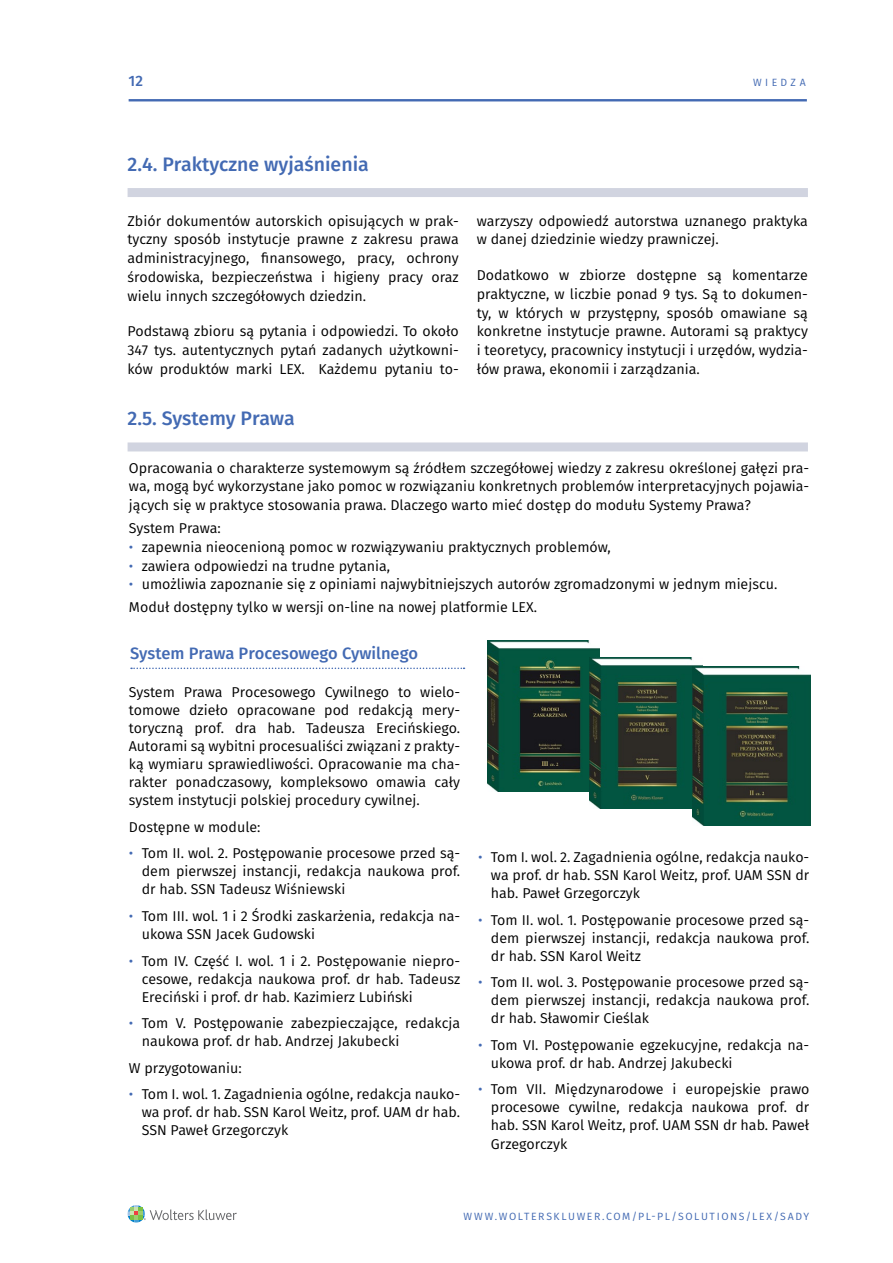
<style>
.page{position:relative;width:893px;height:1263px;background:#fff}
.page>*{position:absolute;margin:0;border:0;box-sizing:border-box;transform-origin:0 0}
.t1{font:500 19.5px "Fira Sans";color:#436ab3}
.t2{font:500 16.5px "Fira Sans";color:#436ab3}
.t3{font:500 15px "Fira Sans";color:#436ab3}
.t4{font:14.25px/18px "Fira Sans";color:#000;text-align:justify}
.t5{font:10.5px "Fira Sans";letter-spacing:.155em;color:#436ab3}
.s1{color:#436ab3}
</style>
<div class="page">
<svg style="left:128px;top:1205px;width:109px;height:17px"></svg>
<hr style="left:129px;top:99px;width:678px;height:2px;background:#436ab3">
<div style="left:128px;top:188px;width:680px;height:9px;background:#d1d4e0"></div>
<div style="left:128px;top:442px;width:680px;height:9px;background:#d1d4e0"></div>
<img style="left:487px;top:640px;width:113px;height:151px">
<img style="left:590px;top:657px;width:112px;height:152px">
<img style="left:692px;top:666px;width:119px;height:159px">
<svg style="left:131px;top:667px;width:333px;height:2px"></svg>
<p class="t3" style="left:129px;top:69px;width:16px">12</p>
<p class="t5" style="left:753px;top:74px;width:54px">WIEDZA</p>
<h1 class="t1" style="left:128px;top:149px;width:243px">2.4. Praktyczne wyjaśnienia</h1>
<p class="t4" style="left:128px;top:211px;width:333px;line-height:18.8px">Zbiór dokumentów autorskich opisujących w prak&shy;tyczny sposób instytucje prawne z zakresu prawa administracyjnego, finansowego, pracy, ochrony środowiska, bezpieczeństwa i higieny pracy oraz wielu innych szczegółowych dziedzin.</p>
<p class="t4" style="left:128px;top:322px;width:333px;line-height:18.8px">Podstawą zbioru są pytania i odpowiedzi. To około 347 tys. autentycznych pytań zadanych użytkowni&shy;ków produktów marki LEX. Każdemu pytaniu to-</p>
<h1 class="t1" style="left:128px;top:403px;width:169px">2.5. Systemy Prawa</h1>
<p class="t4" style="left:477px;top:211px;width:333px;line-height:18.8px">warzyszy odpowiedź autorstwa uznanego praktyka w danej dziedzinie wiedzy prawniczej.</p>
<p class="t4" style="left:477px;top:266px;width:333px;line-height:18.8px">Dodatkowo w zbiorze dostępne są komentarze praktyczne, w liczbie ponad 9 tys. Są to dokumen&shy;ty, w których w przystępny, sposób omawiane są konkretne instytucje prawne. Autorami są praktycy i teoretycy, pracownicy instytucji i urzędów, wydzia&shy;łów prawa, ekonomii i zarządzania.</p>
<p class="t4" style="left:129px;top:458px;width:682px;line-height:18.8px">Opracowania o charakterze systemowym są źródłem szczegółowej wiedzy z zakresu określonej gałęzi pra&shy;wa, mogą być wykorzystane jako pomoc w rozwiązaniu konkretnych problemów interpretacyjnych pojawia&shy;jących się w praktyce stosowania prawa. Dlaczego warto mieć dostęp do modułu Systemy Prawa?</p>
<p class="t4" style="left:129px;top:519px;width:93px">System Prawa:</p>
<p class="t4" style="left:129px;top:538px;width:483px"><span class="s1">•</span> zapewnia nieocenioną pomoc w rozwiązywaniu praktycznych problemów,</p>
<p class="t4" style="left:129px;top:556px;width:263px"><span class="s1">•</span> zawiera odpowiedzi na trudne pytania,</p>
<p class="t4" style="left:129px;top:573px;width:650px;line-height:23px"><span class="s1">•</span> umożliwia zapoznanie się z opiniami najwybitniejszych autorów zgromadzonymi w jednym miejscu.<br>Moduł dostępny tylko w wersji on-line na nowej platformie LEX.</p>
<p class="t2" style="left:130px;top:640px;width:289px">System Prawa Procesowego Cywilnego</p>
<p class="t4" style="left:129px;top:683px;width:333px">System Prawa Procesowego Cywilnego to wielo&shy;tomowe dzieło opracowane pod redakcją mery&shy;toryczną prof. dra hab. Tadeusza Erecińskiego.<br>Autorami są wybitni procesualiści związani z prakty&shy;ką wymiaru sprawiedliwości. Opracowanie ma cha&shy;rakter ponadczasowy, kompleksowo omawia cały system instytucji polskiej procedury cywilnej.</p>
<p class="t4" style="left:129px;top:818px;width:133px">Dostępne w module:</p>
<p class="t4" style="left:142px;top:844px;width:320px;text-indent:-13px"><span class="s1">•</span> Tom II. wol. 2. Postępowanie procesowe przed są&shy;dem pierwszej instancji, redakcja naukowa prof. dr hab. SSN Tadeusz Wiśniewski</p>
<p class="t4" style="left:142px;top:907px;width:320px;text-indent:-13px"><span class="s1">•</span> Tom III. wol. 1 i 2 Środki zaskarżenia, redakcja na&shy;ukowa SSN Jacek Gudowski</p>
<p class="t4" style="left:142px;top:951px;width:320px;text-indent:-13px"><span class="s1">•</span> Tom IV. Część I. wol. 1 i 2. Postępowanie niepro&shy;cesowe, redakcja naukowa prof. dr hab. Tadeusz Ereciński i prof. dr hab. Kazimierz Lubiński</p>
<p class="t4" style="left:142px;top:1014px;width:320px;text-indent:-13px"><span class="s1">•</span> Tom V. Postępowanie zabezpieczające, redakcja naukowa prof. dr hab. Andrzej Jakubecki</p>
<p class="t4" style="left:129px;top:1058px;width:114px">W przygotowaniu:</p>
<p class="t4" style="left:142px;top:1085px;width:320px;text-indent:-13px"><span class="s1">•</span> Tom I. wol. 1. Zagadnienia ogólne, redakcja nauko&shy;wa prof. dr hab. SSN Karol Weitz, prof. UAM dr hab.<br>SSN Paweł Grzegorczyk</p>
<p class="t4" style="left:491px;top:848px;width:320px;text-indent:-13px"><span class="s1">•</span> Tom I. wol. 2. Zagadnienia ogólne, redakcja nauko&shy;wa prof. dr hab. SSN Karol Weitz, prof. UAM SSN dr hab. Paweł Grzegorczyk</p>
<p class="t4" style="left:491px;top:911px;width:320px;text-indent:-13px"><span class="s1">•</span> Tom II. wol. 1. Postępowanie procesowe przed są&shy;dem pierwszej instancji, redakcja naukowa prof. dr hab. SSN Karol Weitz</p>
<p class="t4" style="left:491px;top:973px;width:320px;text-indent:-13px"><span class="s1">•</span> Tom II. wol. 3. Postępowanie procesowe przed są&shy;dem pierwszej instancji, redakcja naukowa prof. dr hab. Sławomir Cieślak</p>
<p class="t4" style="left:491px;top:1036px;width:320px;text-indent:-13px"><span class="s1">•</span> Tom VI. Postępowanie egzekucyjne, redakcja na&shy;ukowa prof. dr hab. Andrzej Jakubecki</p>
<p class="t4" style="left:491px;top:1080px;width:320px;text-indent:-13px"><span class="s1">•</span> Tom VII. Międzynarodowe i europejskie prawo procesowe cywilne, redakcja naukowa prof. dr hab. SSN Karol Weitz, prof. UAM SSN dr hab. Paweł Grzegorczyk</p>
<p class="t5" style="left:464px;top:1208px;width:347px">WWW.WOLTERSKLUWER.COM/PL-PL/SOLUTIONS/LEX/SADY</p>
</div>
